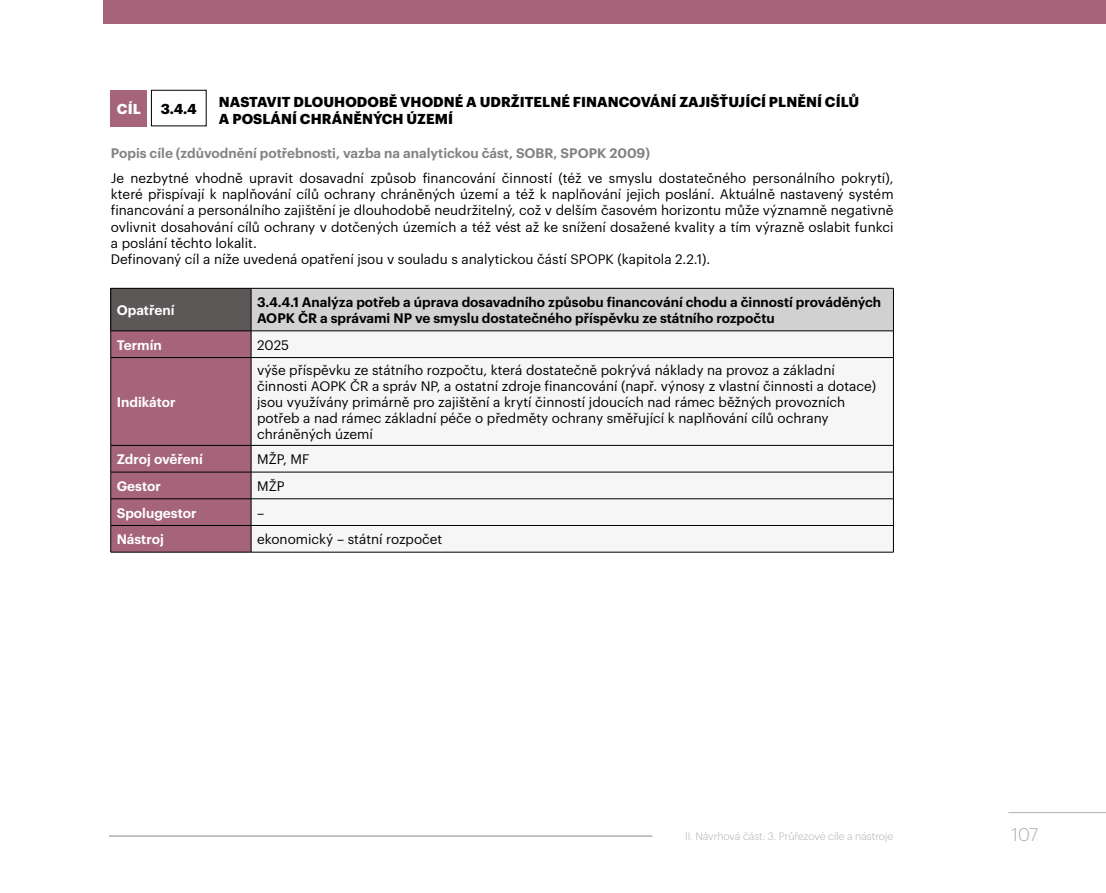
<style>
.page{position:relative;width:1106px;height:893px;background:#fff}
.page>*{position:absolute;margin:0;border:0;box-sizing:border-box;transform-origin:0 0}
.t1{font:300 18px "Graphik LG";color:#adafb0}
.t2{font:700 14.1px "Graphik LG";letter-spacing:.005em;color:#000}
.t3{font:700 14.1px "Graphik LG";color:#fff}
.t4{font:13.5px/16.2px "Graphik LG";color:#000}
.t5{font:600 13.5px/16.2px "Graphik LG";color:#000}
.t6{font:600 13.5px "Graphik LG";color:#828385}
.t7{font:600 13.5px "Graphik LG";color:#fff}
.t8{font:300 10.5px "Graphik LG";color:#adafb0}
</style>
<div class="page">
<hr style="left:1008px;top:812px;width:98px;height:1px;background:#adafb0">
<hr style="left:109px;top:836px;width:543px;height:1px;background:#87888a">
<div style="left:103px;top:0;width:1003px;height:23px;background:#a5647a"></div>
<div style="left:111px;top:288px;width:140px;height:43px;background:#5b5857"></div>
<div style="left:251px;top:288px;width:642px;height:43px;background:#d2d1d1"></div>
<div style="left:252px;top:332px;width:641px;height:220px;background:#f6f6f6"></div>
<svg style="left:893px;top:331px;width:1px;height:26px"></svg>
<hr style="left:893px;top:358px;width:1px;height:87px;background:#000">
<svg style="left:893px;top:446px;width:1px;height:106px"></svg>
<hr style="left:251px;top:288px;width:642px;height:1px;background:#000">
<hr style="left:893px;top:288px;width:1px;height:43px;background:#000">
<hr style="left:251px;top:331px;width:642px;height:1px;background:#000">
<hr style="left:251px;top:357px;width:642px;height:1px;background:#000">
<hr style="left:251px;top:445px;width:642px;height:1px;background:#000">
<hr style="left:251px;top:472px;width:642px;height:1px;background:#000">
<hr style="left:251px;top:498px;width:642px;height:1px;background:#000">
<hr style="left:251px;top:525px;width:642px;height:1px;background:#000">
<svg style="left:110px;top:331px;width:142px;height:221px;background:#9e6075"></svg>
<hr style="left:111px;top:552px;width:140px;height:1px;background:#000">
<hr style="left:251px;top:552px;width:642px;height:1px;background:#000">
<hr style="left:111px;top:288px;width:140px;height:1px;background:#000">
<hr style="left:110px;top:288px;width:1px;height:43px;background:#000">
<hr style="left:251px;top:288px;width:1px;height:43px;background:#000">
<div style="left:111px;top:90px;width:36px;height:36px;background:#a5647a"></div>
<div style="left:151px;top:90px;width:55px;height:36px;border:1px solid #000"></div>
<p class="t2" style="left:219px;top:91px;width:21px">NASTAVIT</p>
<p class="t2" style="left:293px;top:91px;width:53px">DLOUHODOB</p>
<p class="t2" style="left:389px;top:91px;width:24px">Ě VHODN</p>
<p class="t2" style="left:455px;top:91px;width:138px">É A UDRŽITELNÉ FINANCOV</p>
<p class="t2" style="left:650px;top:91px;width:38px">ÁNÍ ZAJI</p>
<p class="t2" style="left:710px;top:91px;width:150px">ŠŤUJ ÍCÍ PLNĚNÍ CÍLŮ</p>
<p class="t2" style="left:219px;top:107px;width:10px">APOS</p>
<p class="t2" style="left:262px;top:107px;width:49px">LÁNÍ CHR</p>
<p class="t2" style="left:332px;top:107px;width:86px">ÁNĚNÝCH ÚZEM</p>
<p class="t2" style="left:448px;top:107px;width:6px">Í</p>
<p class="t6" style="left:111px;top:143px;width:540px">Popis cíle (zdůvodnění potřebnosti, vazba na analytickou část, SOBR, SPOPK 2009)</p>
<p class="t4" style="left:111px;top:169px;width:784px">Je nezbytné vhodně upravit dosavadní způsob financování činností (též ve smyslu dostatečného personálního pokrytí), které přispívají k naplňování cílů ochrany chráněných území a též k naplňování jejich poslání. Aktuálně nastavený systém financování a personálního zajištění je dlouhodobě neudržitelný, což v delším časovém horizontu může významně negativně ovlivnit dosahování cílů ochrany v dotčených územích a též vést až ke snížení dosažené kvality a tím výrazně oslabit funkci a poslání těchto lokalit.<br>Definovaný cíl a níže uvedená opatření jsou v souladu s analytickou částí SPOPK (kapitola 2.2.1).</p>
<p class="t3" style="left:117px;top:98px;width:25px">CÍL</p>
<p class="t2" style="left:161px;top:98px;width:38px">3.4.4</p>
<p class="t7" style="left:117px;top:300px;width:59px">Opatření</p>
<p class="t5" style="left:257px;top:293px;width:625px">3.4.4.1 Analýza potřeb a úprava dosavadního způsobu financování chodu a činností prováděných<br>AOPK ČR a správami NP ve smyslu dostatečného příspěvku ze státního rozpočtu</p>
<p class="t7" style="left:117px;top:334px;width:47px">Termín</p>
<p class="t4" style="left:257px;top:336px;width:34px">2025</p>
<p class="t7" style="left:117px;top:392px;width:60px">Indikátor</p>
<p class="t4" style="left:257px;top:360px;width:620px">výše příspěvku ze státního rozpočtu, která dostatečně pokrývá náklady na provoz a základní činnosti AOPK ČR a správ NP, a ostatní zdroje financování (např. výnosy z vlastní činnosti a dotace) jsou využívány primárně pro zajištění a krytí činností jdoucích nad rámec běžných provozních potřeb a nad rámec základní péče o předměty ochrany směřující k naplňování cílů ochrany chráněných území</p>
<p class="t7" style="left:117px;top:449px;width:88px">Zdroj ověření</p>
<p class="t4" style="left:257px;top:450px;width:54px">MŽP, MF</p>
<p class="t7" style="left:117px;top:476px;width:46px">Gestor</p>
<p class="t4" style="left:257px;top:477px;width:29px">MŽP</p>
<p class="t7" style="left:117px;top:502px;width:81px">Spolugestor</p>
<p class="t4" style="left:257px;top:503px;width:9px">–</p>
<p class="t7" style="left:117px;top:529px;width:49px">Nástroj</p>
<p class="t4" style="left:257px;top:530px;width:187px">ekonomický – státní rozpočet</p>
<p class="t8" style="left:685px;top:828px;width:209px">II. Návrhová část: 3. Průřezové cíle a nástroje</p>
<h1 class="t1" style="left:1011px;top:821px;width:28px">107</h1>
</div>
